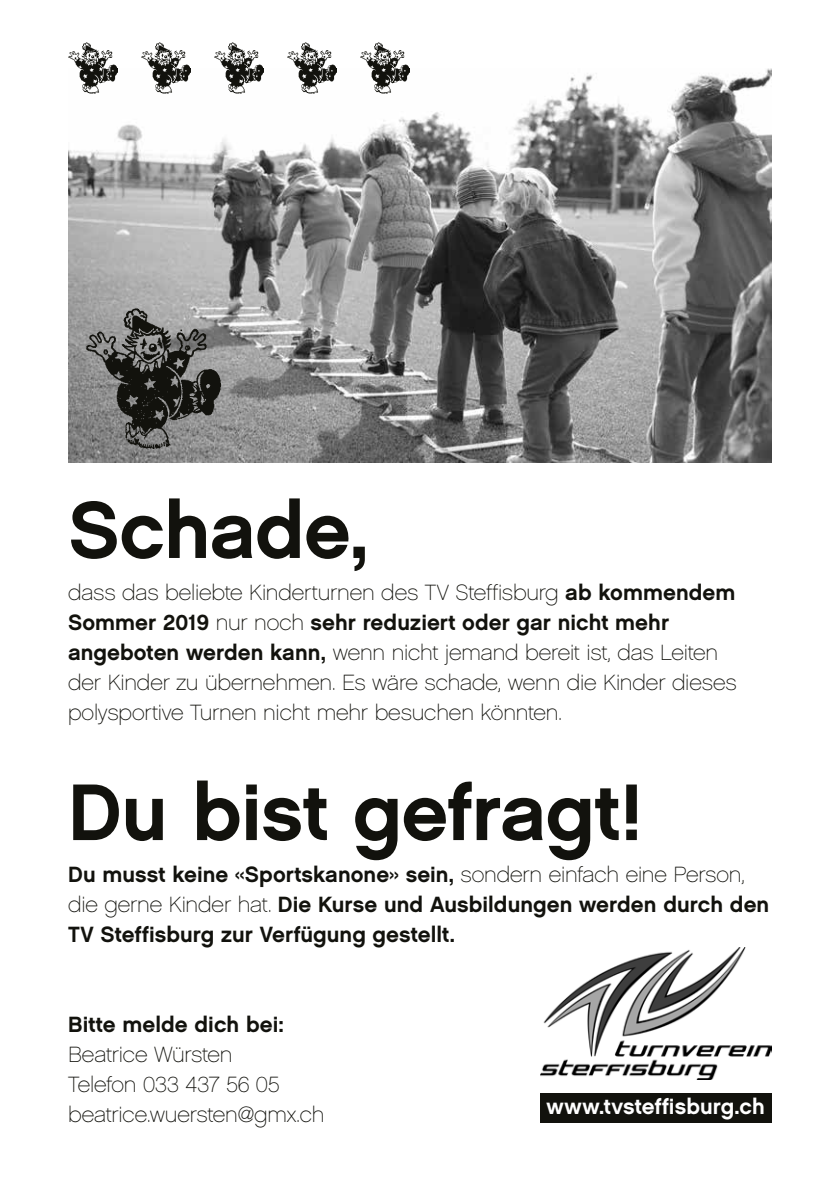
<style>
.page{position:relative;width:840px;height:1191px;background:#fff}
.page>*{position:absolute;margin:0;border:0;box-sizing:border-box;transform-origin:0 0}
.t1{font:80px "Chalet New York Nineteen Sixty";letter-spacing:-.01em;color:#12120d}
.t2{font:22px/30px "Chalet Paris Nineteen Sixty";letter-spacing:-.005em;color:#12120d}
.t3{font:22px/30px "Chalet New York Nineteen Sixty";color:#12120d}
.t4{font:22px "Chalet New York Nineteen Sixty";letter-spacing:.005em;color:#fff}
.s1{font-family:"Chalet New York Nineteen Sixty"}
.s2{font-family:"Chalet Paris Nineteen Sixty"}
</style>
<div class="page">
<img style="left:68px;top:68px;width:703px;height:394px">
<img style="left:540px;top:947px;width:231px;height:132px">
<img style="left:85px;top:307px;width:136px;height:142px">
<img style="left:68px;top:42px;width:49px;height:52px">
<img style="left:141px;top:42px;width:49px;height:52px">
<img style="left:214px;top:42px;width:49px;height:52px">
<img style="left:287px;top:42px;width:49px;height:52px">
<img style="left:360px;top:42px;width:49px;height:52px">
<div style="left:540px;top:1093px;width:231px;height:30px;background:#12120d"></div>
<h1 class="t1" style="left:68px;top:480px;width:302px">Schade,</h1>
<p class="t2" style="left:68px;top:577px;width:668px">dass das beliebte Kinderturnen des TV Steffisburg <span class="s1">ab kommendem</span></p>
<p class="t3" style="left:68px;top:607px;width:602px">Sommer 2019 <span class="s2">nur noch</span> sehr reduziert oder gar nicht mehr</p>
<p class="t2" style="left:68px;top:637px;width:669px"><span class="s1">angeboten werden kann,</span> wenn nicht jemand bereit ist, das Leiten der Kinder zu übernehmen. Es wäre schade, wenn die Kinder dieses polysportive Turnen nicht mehr besuchen könnten.</p>
<h1 class="t1" style="left:68px;top:762px;width:576px">Du bist gefragt!</h1>
<p class="t3" style="left:68px;top:859px;width:702px">Du musst keine «Sportskanone» sein, <span class="s2">sondern einfach eine Person, die gerne Kinder hat.</span> Die Kurse und Ausbildungen werden durch den<br>TV Steffisburg zur Verfügung gestellt.</p>
<p class="t3" style="left:68px;top:1009px;width:217px">Bitte melde dich bei:</p>
<p class="t2" style="left:68px;top:1039px;width:258px">Beatrice Würsten<br>Telefon 033 437 56 05 beatrice.wuersten@gmx.ch</p>
<p class="t4" style="left:546px;top:1092px;width:220px">www.tvsteffisburg.ch</p>
</div>
